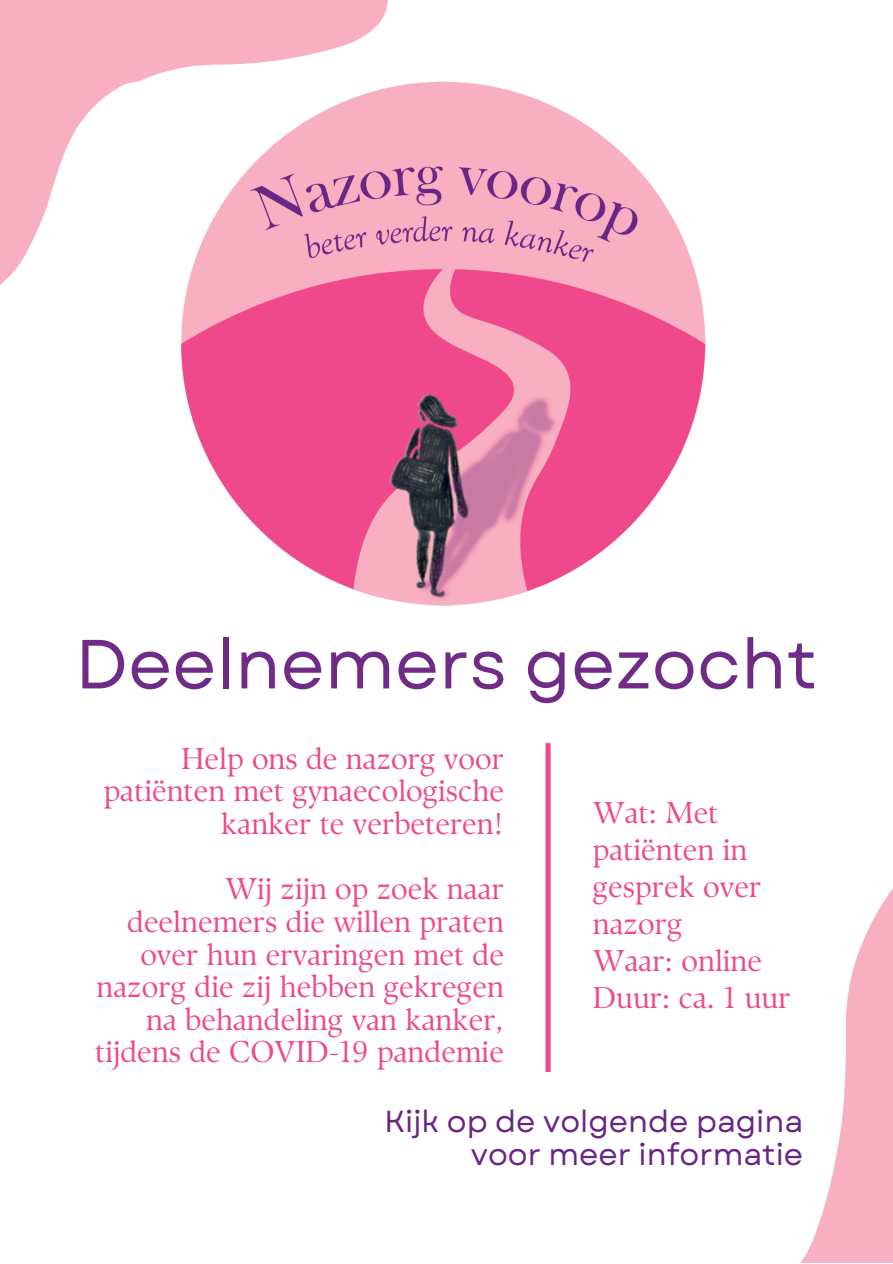
<style>
.page{position:relative;width:893px;height:1264px;background:#fff}
.page>*{position:absolute;margin:0;border:0;box-sizing:border-box;transform-origin:0 0}
.t1{font:69.3px "Garet";color:#702b87}
.t2{font:30.3px/32.5px "Garet";color:#682584;text-align:right}
.t3{font:30px/32.5px "TY Serif D";color:#ef488b;text-align:right}
</style>
<div class="page">
<svg style="left:545px;top:743px;width:5px;height:329px;background:#f05c97"></svg>
<svg style="left:801px;top:890px;width:91px;height:372px;fill:#f7afc1"></svg>
<svg style="left:0;top:0;width:388px;height:285px;fill:#f7afc1"></svg>
<img style="left:141px;top:15px;width:565px;height:591px">
<p class="t1" style="left:75px;top:614px;width:743px">Deelnemers gezocht</p>
<p class="t3" style="left:104px;top:742px;width:402px">Help ons de nazorg voor patiënten met gynaecologische kanker te verbeteren!</p>
<p class="t3" style="left:592px;top:793px;width:170px;line-height:37px;text-align:left">Wat: Met patiënten in gesprek over nazorg</p>
<p class="t3" style="left:592px;top:944px;width:171px">Waar: online</p>
<p class="t3" style="left:592px;top:981px;width:199px">Duur: ca. 1 uur</p>
<p class="t3" style="left:95px;top:872px;width:410px">Wij zijn op zoek naar deelnemers die willen praten over hun ervaringen met de nazorg die zij hebben gekregen na behandeling van kanker, tijdens de COVID-19 pandemie</p>
<p class="t2" style="left:384px;top:1105px;width:420px">Kijk op de volgende pagina voor meer informatie</p>
</div>
